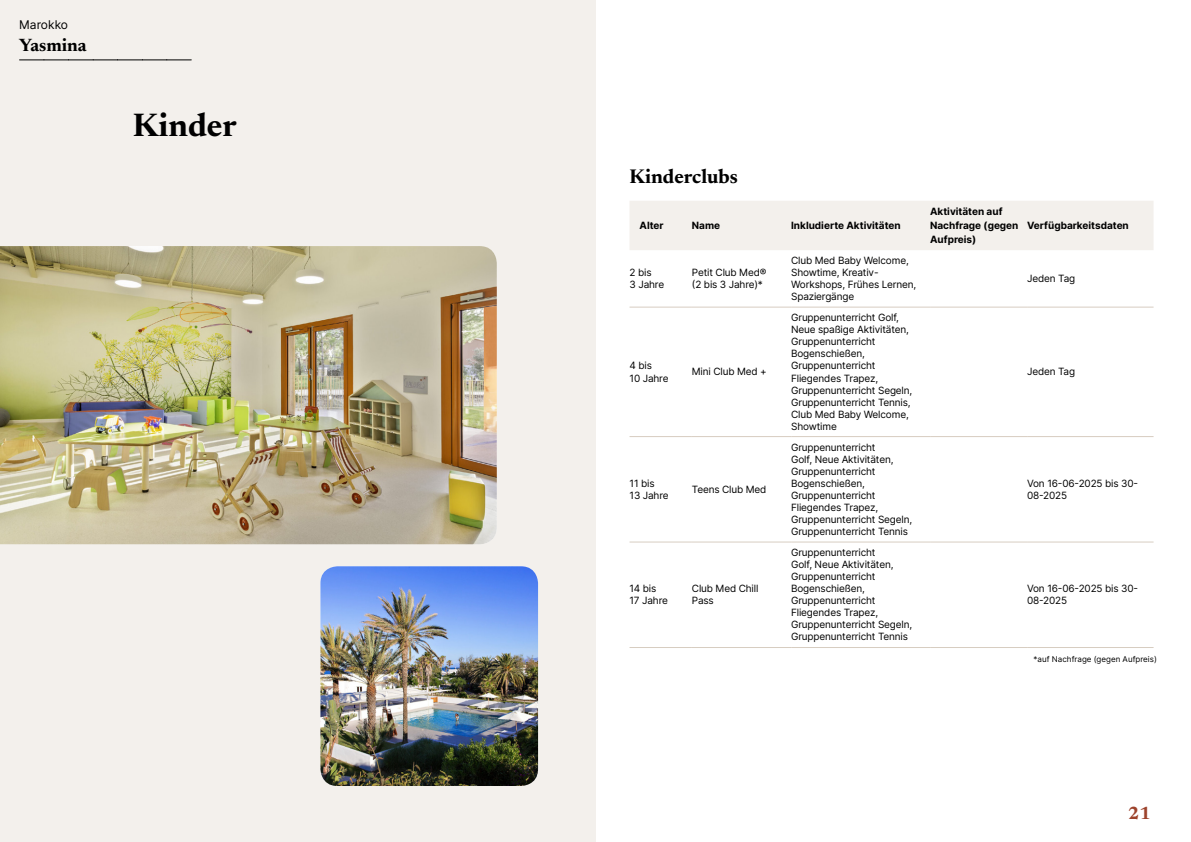
<style>
.page{position:relative;width:1191px;height:842px;background:#fff}
.page>*{position:absolute;margin:0;border:0;box-sizing:border-box;transform-origin:0 0}
.t1{font:700 33px "Newsreader 24 pt";color:#000}
.t2{font:700 20px "Newsreader 24 pt";color:#000}
.t3{font:700 18px "Newsreader 24 pt";color:#000}
.t4{font:700 18px "Newsreader 24 pt";color:#9d432c}
.t5{font:12px "Inter";color:#000}
.t6{font:10px/12px "Inter";letter-spacing:-.015em;color:#000}
.t7{font:700 10px/14px "Inter";color:#000}
.t8{font:8px "Inter";color:#000}
</style>
<div class="page">
<div style="left:0;top:0;width:595px;height:842px;background:#f3f0ec"></div>
<img style="left:0;top:246px;width:497px;height:298px">
<img style="left:320px;top:566px;width:218px;height:220px">
<svg style="left:20px;top:60px;width:171px;height:1px"></svg>
<div style="left:630px;top:201px;width:523px;height:49px;background:#f3f0ec"></div>
<hr style="left:629px;top:307px;width:63px;height:1px;background:#d7cdc1">
<hr style="left:692px;top:307px;width:99px;height:1px;background:#d7cdc1">
<hr style="left:791px;top:307px;width:139px;height:1px;background:#d7cdc1">
<hr style="left:930px;top:307px;width:97px;height:1px;background:#d7cdc1">
<hr style="left:1027px;top:307px;width:126px;height:1px;background:#d7cdc1">
<hr style="left:629px;top:436px;width:63px;height:1px;background:#d7cdc1">
<hr style="left:692px;top:436px;width:99px;height:1px;background:#d7cdc1">
<hr style="left:791px;top:436px;width:139px;height:1px;background:#d7cdc1">
<hr style="left:930px;top:436px;width:97px;height:1px;background:#d7cdc1">
<hr style="left:1027px;top:436px;width:126px;height:1px;background:#d7cdc1">
<hr style="left:629px;top:541px;width:63px;height:1px;background:#d7cdc1">
<hr style="left:692px;top:541px;width:99px;height:1px;background:#d7cdc1">
<hr style="left:791px;top:541px;width:139px;height:1px;background:#d7cdc1">
<hr style="left:930px;top:541px;width:97px;height:1px;background:#d7cdc1">
<hr style="left:1027px;top:541px;width:126px;height:1px;background:#d7cdc1">
<hr style="left:629px;top:647px;width:63px;height:1px;background:#d7cdc1">
<hr style="left:692px;top:647px;width:99px;height:1px;background:#d7cdc1">
<hr style="left:791px;top:647px;width:139px;height:1px;background:#d7cdc1">
<hr style="left:930px;top:647px;width:97px;height:1px;background:#d7cdc1">
<hr style="left:1027px;top:647px;width:126px;height:1px;background:#d7cdc1">
<p class="t5" style="left:19px;top:15px;width:50px">Marokko</p>
<h3 class="t3" style="left:19px;top:32px;width:69px">Yasmina</h3>
<h1 class="t1" style="left:133px;top:101px;width:105px">Kinder</h1>
<h2 class="t2" style="left:629px;top:162px;width:110px">Kinderclubs</h2>
<p class="t7" style="left:639px;top:218px;width:26px">Alter</p>
<p class="t7" style="left:692px;top:218px;width:30px">Name</p>
<p class="t7" style="left:791px;top:218px;width:111px">Inkludierte Aktivitäten</p>
<p class="t6" style="left:629px;top:266px;width:36px">2 bis<br>3 Jahre</p>
<p class="t6" style="left:692px;top:266px;width:76px">Petit Club Med® (2 bis 3 Jahre)*</p>
<p class="t6" style="left:791px;top:254px;width:127px">Club Med Baby Welcome,<br>Showtime, Kreativ-<br>Workshops, Frühes Lernen,<br>Spaziergänge</p>
<p class="t6" style="left:629px;top:360px;width:41px">4 bis<br>10 Jahre</p>
<p class="t6" style="left:692px;top:366px;width:76px">Mini Club Med +</p>
<p class="t6" style="left:629px;top:477px;width:41px">11 bis<br>13 Jahre</p>
<p class="t6" style="left:692px;top:483px;width:76px">Teens Club Med</p>
<p class="t6" style="left:629px;top:582px;width:40px">14 bis<br>17 Jahre</p>
<p class="t6" style="left:692px;top:582px;width:68px">Club Med Chill<br>Pass</p>
<p class="t6" style="left:791px;top:312px;width:123px">Gruppenunterricht Golf,<br>Neue spaßige Aktivitäten,<br>Gruppenunterricht<br>Bogenschießen,<br>Gruppenunterricht<br>Fliegendes Trapez,<br>Gruppenunterricht Segeln,<br>Gruppenunterricht Tennis,<br>Club Med Baby Welcome,<br>Showtime</p>
<p class="t6" style="left:791px;top:441px;width:123px">Gruppenunterricht<br>Golf, Neue Aktivitäten,<br>Gruppenunterricht<br>Bogenschießen,<br>Gruppenunterricht<br>Fliegendes Trapez,<br>Gruppenunterricht Segeln,<br>Gruppenunterricht Tennis</p>
<p class="t6" style="left:791px;top:546px;width:123px">Gruppenunterricht<br>Golf, Neue Aktivitäten,<br>Gruppenunterricht<br>Bogenschießen,<br>Gruppenunterricht<br>Fliegendes Trapez,<br>Gruppenunterricht Segeln,<br>Gruppenunterricht Tennis</p>
<p class="t7" style="left:930px;top:204px;width:90px">Aktivitäten auf<br>Nachfrage (gegen<br>Aufpreis)</p>
<p class="t7" style="left:1027px;top:218px;width:103px">Verfügbarkeitsdaten</p>
<p class="t6" style="left:1027px;top:272px;width:50px">Jeden Tag</p>
<p class="t6" style="left:1027px;top:366px;width:50px">Jeden Tag</p>
<p class="t6" style="left:1027px;top:477px;width:113px">Von 16-06-2025 bis 30-<br>08-2025</p>
<p class="t6" style="left:1027px;top:582px;width:113px">Von 16-06-2025 bis 30-<br>08-2025</p>
<p class="t8" style="left:1033px;top:653px;width:125px">*auf Nachfrage (gegen Aufpreis)</p>
<h3 class="t4" style="left:1128px;top:800px;width:24px">21</h3>
</div>
